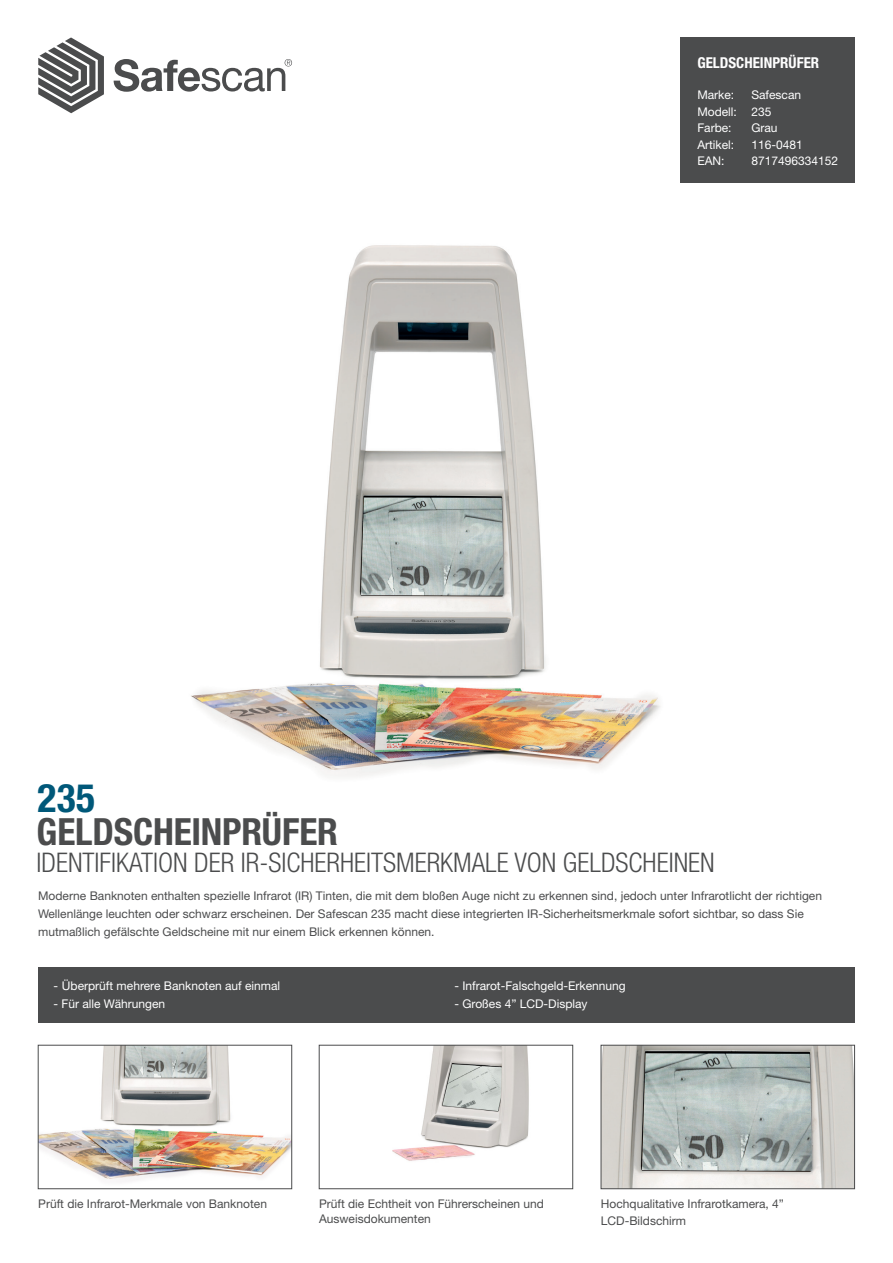
<style>
.page{position:relative;width:893px;height:1263px;background:#fff}
.page>*{position:absolute;margin:0;border:0;box-sizing:border-box;transform-origin:0 0}
.t1{font:700 condensed 39.45px "Helvetica Neue LT Std";color:#005879}
.t2{font:700 condensed 37.5px "Helvetica Neue LT Std";letter-spacing:-.005em;color:#4b4c4d}
.t3{font:300 condensed 27px "Helvetica Neue LT Std";color:#4b4c4d}
.t4{font:700 condensed 15px "Helvetica Neue LT Std";color:#fff}
.Platte_tekst{font:12px/18px "Helvetica Neue LT Std";color:#4b4c4d}
.Tabel{font:12px "Helvetica Neue LT Std";color:#fff}
</style>
<div class="page">
<div style="left:680px;top:37px;width:175px;height:146px;background:#4b4c4d"></div>
<svg style="left:38px;top:37px;width:66px;height:76px"></svg>
<svg style="left:114px;top:59px;width:178px;height:33px"></svg>
<div style="left:38px;top:967px;width:817px;height:56px;background:#4b4c4d"></div>
<img style="left:392px;top:1047px;width:137px;height:114px">
<div style="left:319px;top:1045px;width:254px;height:144px;border:1px solid #4b4c4d"></div>
<img style="left:40px;top:1047px;width:250px;height:134px">
<div style="left:38px;top:1045px;width:254px;height:144px;border:1px solid #4b4c4d"></div>
<img style="left:603px;top:1047px;width:250px;height:140px">
<div style="left:601px;top:1045px;width:254px;height:144px;border:1px solid #4b4c4d"></div>
<img style="left:191px;top:245px;width:470px;height:532px">
<p class="t4" style="left:697px;top:53px;width:123px">GELDSCHEINPRÜFER</p>
<p class="Tabel" style="left:697px;top:88px;width:38px">Marke:</p>
<p class="Tabel" style="left:751px;top:88px;width:51px">Safescan</p>
<p class="Tabel" style="left:697px;top:104px;width:76px">Modell: 235</p>
<p class="Tabel" style="left:697px;top:121px;width:36px">Farbe:</p>
<p class="Tabel" style="left:751px;top:121px;width:28px">Grau</p>
<p class="Tabel" style="left:697px;top:137px;width:38px">Artikel:</p>
<p class="Tabel" style="left:751px;top:137px;width:53px">116-0481</p>
<p class="Tabel" style="left:697px;top:154px;width:29px">EAN:</p>
<p class="Tabel" style="left:751px;top:154px;width:88px">8717496334152</p>
<p class="t1" style="left:38px;top:774px;width:59px">235</p>
<p class="t3" style="left:37px;top:847px;width:680px">IDENTIFIKATION DER IR-SICHERHEITSMERKMALE VON GELDSCHEINEN</p>
<p class="t2" style="left:37px;top:809px;width:303px">GELDSCHEINPRÜFER</p>
<p class="Platte_tekst" style="left:38px;top:887px;width:785px">Moderne Banknoten enthalten spezielle Infrarot (IR) Tinten, die mit dem bloßen Auge nicht zu erkennen sind, jedoch unter Infrarotlicht der richtigen<br>Wellenlänge leuchten oder schwarz erscheinen. Der Safescan 235 macht diese integrierten IR-Sicherheitsmerkmale sofort sichtbar, so dass Sie mutmaßlich gefälschte Geldscheine mit nur einem Blick erkennen können.</p>
<p class="Tabel" style="left:53px;top:979px;width:228px">- Überprüft mehrere Banknoten auf einmal</p>
<p class="Tabel" style="left:53px;top:997px;width:113px">- Für alle Währungen</p>
<p class="Tabel" style="left:454px;top:979px;width:173px">- Infrarot-Falschgeld-Erkennung</p>
<p class="Tabel" style="left:454px;top:997px;width:135px">- Großes 4” LCD-Display</p>
<p class="Platte_tekst" style="left:38px;top:1195px;width:230px">Prüft die Infrarot-Merkmale von Banknoten</p>
<p class="Platte_tekst" style="left:319px;top:1196px;width:226px;line-height:15px">Prüft die Echtheit von Führerscheinen und<br>Ausweisdokumenten</p>
<p class="Platte_tekst" style="left:601px;top:1196px;width:185px;line-height:16.5px">Hochqualitative Infrarotkamera, 4”<br>LCD-Bildschirm</p>
</div>
